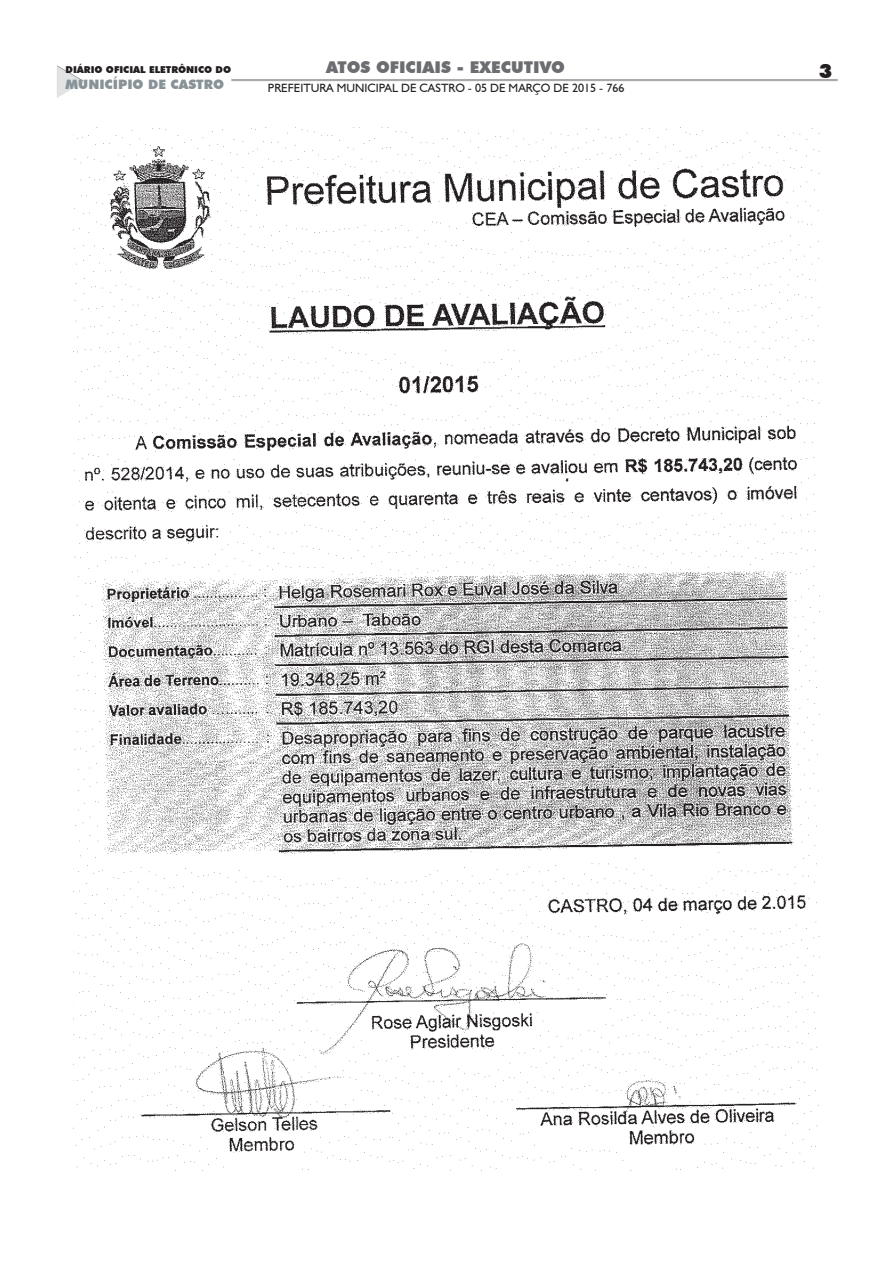
<style>
.page{position:relative;width:893px;height:1263px;background:#fff}
.page>*{position:absolute;margin:0;border:0;box-sizing:border-box;transform-origin:0 0}
.t1{font:900 19.5px "Futura BT";color:#231f20}
.t2{font:900 16.2px "Futura BT";color:#6c6d70}
.t3{font:900 13.05px "Futura BT";color:#889398}
.t4{font:12px "Humanist 521 BT";color:#231f20}
.t5{font:900 9.6px "Futura BT";color:#231f20}
</style>
<div class="page">
<hr style="left:231px;top:79px;width:607px;height:2px;background:#a8a9ad">
<svg style="left:57px;top:65px;width:27px;height:33px"></svg>
<img style="left:74px;top:128px;width:745px;height:1042px">
<p class="t5" style="left:66px;top:64px;width:159px">DIÁRIO OFICIAL ELETRÔNICO DO</p>
<p class="t3" style="left:66px;top:76px;width:32px">MUNIC</p>
<p class="t3" style="left:113px;top:76px;width:94px">ÍPIO DE CASTRO</p>
<h2 class="t2" style="left:326px;top:58px;width:240px">ATOS OFICIAIS - EXECUTIVO</h2>
<p class="t4" style="left:268px;top:80px;width:358px">PREFEITURA MUNICIPAL DE CASTRO - 05 DE MARÇO DE 2015 - 766</p>
<h1 class="t1" style="left:819px;top:59px;width:15px">3</h1>
</div>
